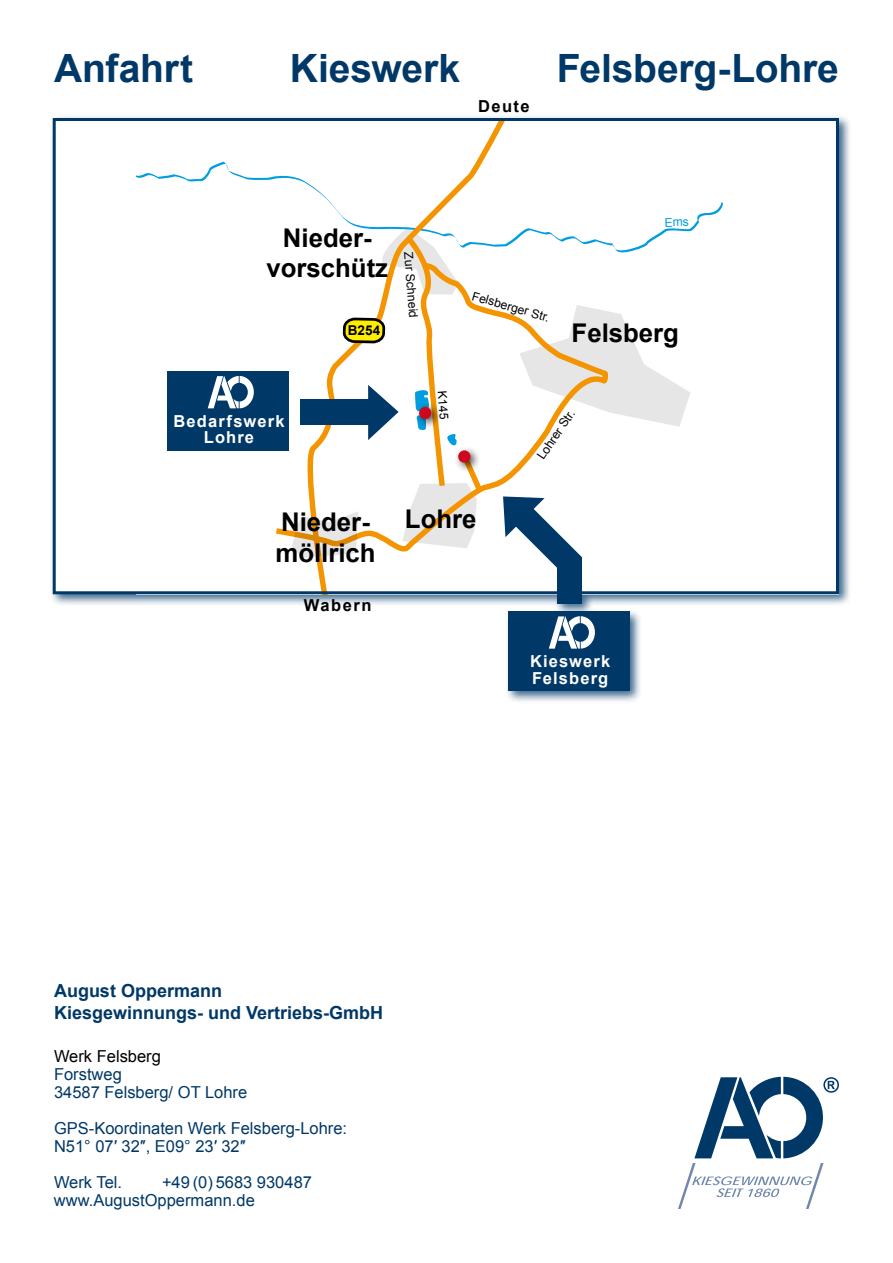
<style>
.page{position:relative;width:893px;height:1263px;background:#fff}
.page>*{position:absolute;margin:0;border:0;box-sizing:border-box;transform-origin:0 0}
.t1{font:700 39px "Arial";letter-spacing:-.005em;color:#003867}
.t2{font:700 25.8px/30.9px "Arial";color:#000;text-align:center}
.t3{font:700 18px/21.6px "Arial";color:#003867}
.t4{font:16.5px/18px "Arial";color:#003867}
.t5{font:700 16.5px/16.5px "Arial";letter-spacing:.07em;color:#fff}
.t6{font:16.5px "Arial";color:#000}
.t7{font:700 16.5px "Arial";letter-spacing:.09em;color:#000}
.t8{font:700 13.5px "Arial";color:#000}
.t9{font:12.15px "Arial";color:#000}
</style>
<div class="page">
<svg style="left:678px;top:1077px;width:161px;height:132px"></svg>
<div style="left:49px;top:114px;width:802px;height:590px;background:#003867;opacity:.75"></div>
<div style="left:54px;top:119px;width:783px;height:474px;background:#fff"></div>
<svg style="left:612px;top:312px;width:78px;height:115px"></svg>
<svg style="left:136px;top:161px;width:587px;height:92px"></svg>
<svg style="left:303px;top:122px;width:287px;height:468px"></svg>
<svg style="left:271px;top:260px;width:341px;height:303px"></svg>
<div style="left:53px;top:118px;width:786px;height:476px;border:3px solid #003867"></div>
<div style="left:508px;top:612px;width:122px;height:79px;background:#003867"></div>
<svg style="left:549px;top:616px;width:46px;height:33px"></svg>
<div style="left:557px;top:557px;width:24px;height:47px;background:#003867"></div>
<svg style="left:503px;top:496px;width:78px;height:78px"></svg>
<div style="left:167px;top:372px;width:122px;height:79px;background:#003867"></div>
<svg style="left:208px;top:376px;width:46px;height:32px"></svg>
<svg style="left:292px;top:227px;width:194px;height:331px"></svg>
<div style="left:300px;top:400px;width:70px;height:25px;background:#003867"></div>
<div style="left:453px;top:446px;width:29px;height:28px;background:#000;opacity:.75"></div>
<div style="left:458px;top:450px;width:12px;height:13px;background:#cd071e;border-radius:50%"></div>
<div style="left:414px;top:402px;width:28px;height:28px;background:#000;opacity:.75"></div>
<div style="left:419px;top:407px;width:12px;height:12px;background:#cd071e;border-radius:50%"></div>
<svg style="left:665px;top:218px;width:24px;height:9px"></svg>
<h1 class="t1" style="left:54px;top:43px;width:141px">Anfahrt</h1>
<h1 class="t1" style="left:290px;top:43px;width:172px">Kieswerk</h1>
<h1 class="t1" style="left:557px;top:43px;width:284px">Felsberg-Lohre</h1>
<p class="t7" style="left:478px;top:95px;width:53px">Deute</p>
<h2 class="t2" style="left:266px;top:223px;width:123px">Nieder&shy;vorschütz</h2>
<p class="t8" style="left:348px;top:321px;width:34px">B254</p>
<p class="t9" style="left:416px;top:251px;width:67px;rotate:85deg">Zur Schneid</p>
<p class="t5" style="left:174px;top:413px;width:113px;text-align:center">Bedarfswerk<br>Lohre</p>
<p class="t9" style="left:450px;top:390px;width:30px;rotate:85deg">K145</p>
<p class="t9" style="left:475px;top:288px;width:82px;rotate:16deg">Felsberger Str.</p>
<h2 class="t2" style="left:572px;top:319px;width:109px">Felsberg</h2>
<p class="t9" style="left:533px;top:454px;width:59px;rotate:-56deg">Lohrer Str.</p>
<h2 class="t2" style="left:275px;top:507px;width:102px;text-align:left">Nieder&shy;möllrich</h2>
<h2 class="t2" style="left:405px;top:504px;width:73px">Lohre</h2>
<p class="t7" style="left:304px;top:594px;width:69px">Wabern</p>
<p class="t3" style="left:54px;top:981px;width:331px">August Oppermann<br>Kiesgewinnungs- und Vertriebs-GmbH</p>
<p class="t6" style="left:54px;top:1045px;width:108px">Werk Felsberg</p>
<p class="t4" style="left:54px;top:1065px;width:195px">Forstweg<br>34587 Felsberg/ OT Lohre</p>
<p class="t4" style="left:54px;top:1119px;width:295px">GPS-Koordinaten Werk Felsberg-Lohre:<br>N51° 07′ 32″, E09° 23′ 32″</p>
<p class="t4" style="left:54px;top:1173px;width:70px">Werk Tel.</p>
<p class="t4" style="left:54px;top:1173px;width:260px;text-indent:108px">+49 (0) 5683 930487 www.AugustOppermann.de</p>
<p class="t5" style="left:530px;top:653px;width:82px">Kieswerk<br>Felsberg</p>
</div>
